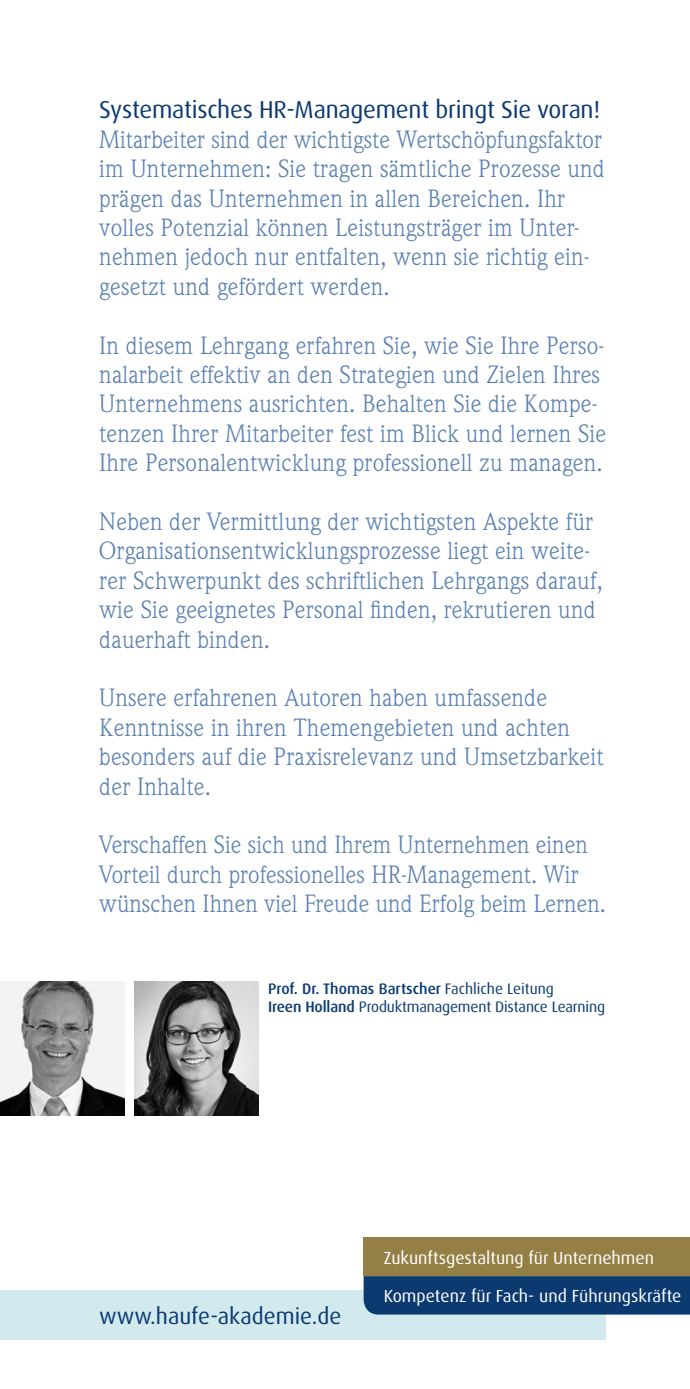
<style>
.page{position:relative;width:690px;height:1389px;background:#fff}
.page>*{position:absolute;margin:0;border:0;box-sizing:border-box;transform-origin:0 0}
.t1{font:24.5px/29.4px "Weidemann Std";letter-spacing:.01em;color:#5b80b2}
.t2{font:24.5px "Dax OT";letter-spacing:-.01em;color:#0b3a70}
.t3{font:22.75px "Dax OT";color:#0b3a70}
.t4{font:17.5px "Dax OT";color:#fff}
.t5{font:15.22px/18.2px "Dax OT";letter-spacing:-.01em;color:#0b3a70}
.s1{font-weight:500}
</style>
<div class="page">
<div style="left:0;top:1290px;width:605px;height:49px;background:#d2e9ee"></div>
<div style="left:363px;top:1276px;width:327px;height:39px;background:#0b3a70"></div>
<div style="left:363px;top:1238px;width:327px;height:38px;background:#947f45"></div>
<img style="left:135px;top:982px;width:124px;height:134px">
<img style="left:0;top:982px;width:124px;height:134px">
<p class="t2" style="left:99px;top:99px;width:502px">Systematisches HR-Management bringt Sie voran!</p>
<p class="t1" style="left:99px;top:127px;width:507px">Mitarbeiter sind der wichtigste Wertschöpfungsfaktor im Unternehmen: Sie tragen sämtliche Prozesse und prägen das Unternehmen in allen Bereichen. Ihr volles Potenzial können Leistungsträger im Unter&shy;nehmen jedoch nur entfalten, wenn sie richtig ein&shy;gesetzt und gefördert werden.</p>
<p class="t1" style="left:99px;top:332px;width:508px">In diesem Lehrgang erfahren Sie, wie Sie Ihre Perso&shy;nalarbeit effektiv an den Strategien und Zielen Ihres Unternehmens ausrichten. Behalten Sie die Kompe&shy;tenzen Ihrer Mitarbeiter fest im Blick und lernen Sie Ihre Personalentwicklung pro fessionell zu managen.</p>
<p class="t1" style="left:99px;top:509px;width:505px">Neben der Vermittlung der wichtigsten Aspekte für Organisationsentwicklungsprozesse liegt ein weite&shy;rer Schwerpunkt des schriftlichen Lehrgangs darauf, wie Sie geeignetes Personal finden, rekrutieren und dauerhaft binden.</p>
<p class="t1" style="left:99px;top:685px;width:506px">Unsere erfahrenen Autoren haben umfassende Kenntnisse in ihren Themengebieten und achten besonders auf die Praxisrelevanz und Umsetzbarkeit der Inhalte.</p>
<p class="t1" style="left:99px;top:832px;width:508px">Verschaffen Sie sich und Ihrem Unternehmen einen<br>Vorteil durch professionelles HR-Management. Wir wünschen Ihnen viel Freude und Erfolg beim Lernen.</p>
<p class="t5" style="left:268px;top:981px;width:338px"><span class="s1">Prof. Dr. Thomas Bartscher</span> Fachliche Leitung<br><span class="s1">Ireen Holland</span> Produktmanagement Distance Learning</p>
<p class="t3" style="left:99px;top:1306px;width:244px">www.haufe-akademie.de</p>
<p class="t4" style="left:383px;top:1250px;width:272px">Zukunftsgestaltung für Unternehmen</p>
<p class="t4" style="left:383px;top:1289px;width:299px">Kompetenz für Fach- und Führungskräfte</p>
</div>
